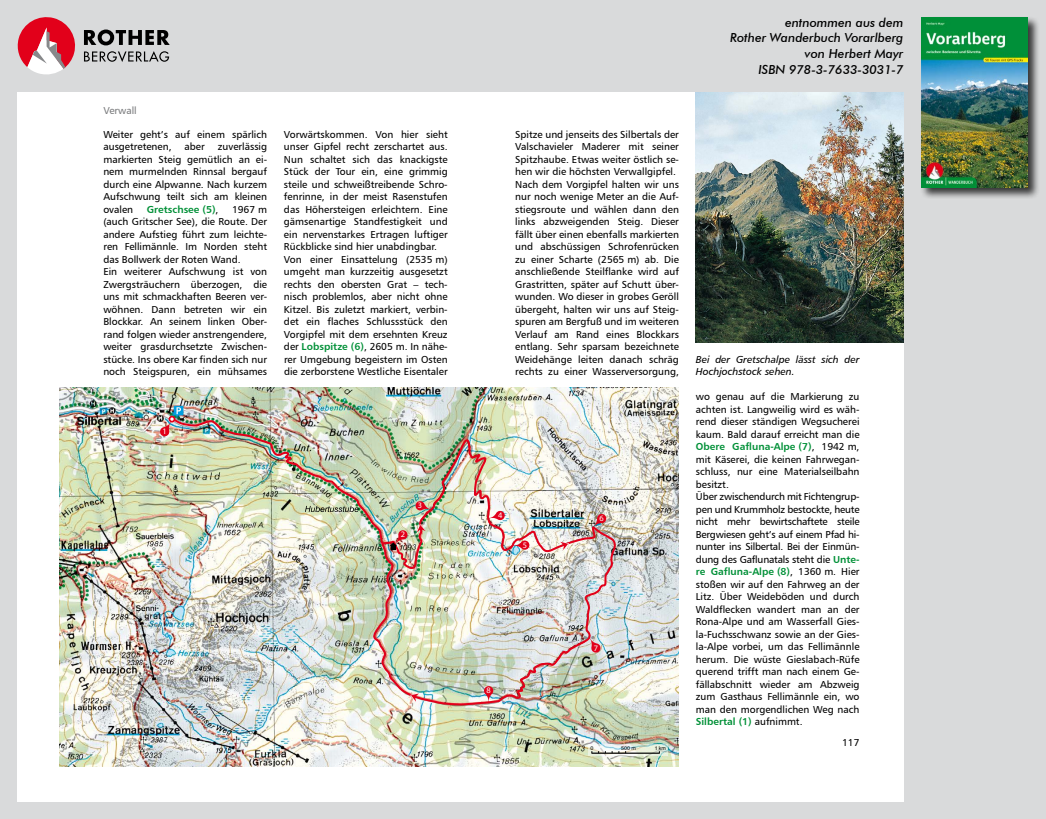
<style>
.page{position:relative;width:1046px;height:819px;background:#fff}
.page>*{position:absolute;margin:0;border:0;box-sizing:border-box;transform-origin:0 0}
.t1{font:italic 500 12.5px/15.8px "Futura BT";color:#000;text-align:right}
.t2{font:10.12px/12.5px "Humanist 777 BT Roman B";color:#000}
.t3{font:10.12px/12.5px "Humanist 777 BT Roman B";letter-spacing:-.02em;color:#000}
.t4{font:10.12px "Humanist 777 BT Bold B";color:#009037}
.t5{font:10.12px/11.9px "Humanist 777 BT Italic B";color:#000}
.t6{font:10.12px "Humanist 777 BT Roman B";color:#7b7c7e}
.t7{font:8.38px "Myriad Pro";color:#fff}
.t8{font:5.38px "Helvetica";color:#000}
.s1{font-family:"Humanist 777 BT Roman B";color:#000}
.s2{font-family:"Humanist 777 BT Bold B";color:#009037}
</style>
<div class="page">
<div style="left:0;top:0;width:1045px;height:819px;background:#d9dadb"></div>
<div style="left:18px;top:92px;width:886px;height:709px;background:#fff"></div>
<svg style="left:84px;top:30px;width:86px;height:15px"></svg>
<svg style="left:84px;top:51px;width:85px;height:11px"></svg>
<svg style="left:18px;top:17px;width:57px;height:57px"></svg>
<img style="left:59px;top:388px;width:619px;height:378px">
<img style="left:168px;top:415px;width:450px;height:290px">
<svg style="left:410px;top:693px;width:9px;height:8px"></svg>
<svg style="left:416px;top:524px;width:9px;height:8px"></svg>
<svg style="left:305px;top:506px;width:53px;height:6px"></svg>
<svg style="left:560px;top:541px;width:9px;height:9px"></svg>
<svg style="left:159px;top:406px;width:24px;height:31px"></svg>
<svg style="left:389px;top:529px;width:19px;height:21px"></svg>
<svg style="left:512px;top:540px;width:17px;height:9px"></svg>
<svg style="left:488px;top:510px;width:17px;height:10px"></svg>
<svg style="left:593px;top:513px;width:13px;height:14px"></svg>
<svg style="left:589px;top:637px;width:12px;height:16px"></svg>
<svg style="left:484px;top:686px;width:9px;height:16px"></svg>
<svg style="left:415px;top:500px;width:16px;height:10px"></svg>
<img style="left:695px;top:92px;width:208px;height:251px">
<svg style="left:588px;top:744px;width:79px;height:11px"></svg>
<hr style="left:591px;top:752px;width:68px;height:1px;background:#000">
<svg style="left:605px;top:751px;width:7px;height:2px"></svg>
<div style="left:919px;top:16px;width:120px;height:183px;background:#000;opacity:.75"></div>
<img style="left:921px;top:17px;width:106px;height:170px">
<p class="t6" style="left:103px;top:105px;width:35px">Verwall</p>
<p class="t2" style="left:103px;top:128px;width:165px">Weiter geht’s auf einem spärlich ausgetretenen,</p>
<p class="t2" style="left:103px;top:140px;width:165px;text-align:justify;text-indent:114px">zuverlässig markierten Steig gemütlich an ei&shy;nem murmelnden Rinnsal bergauf durch eine Alpwanne. Nach kurzem Aufschwung teilt sich am kleinen ovalen</p>
<p class="t2" style="left:184px;top:140px;width:22px">aber</p>
<p class="t4" style="left:147px;top:203px;width:73px">Gretschsee (5)<span class="s1">,</span></p>
<p class="t2" style="left:103px;top:203px;width:165px;text-indent:129px">1967 m (auch Gritscher See), die Route. Der andere Aufstieg führt zum leichte&shy;ren Fellimännle. Im Norden steht das Bollwerk der Roten Wand.<br>Ein weiterer Aufschwung ist von<br>Zwergsträuchern überzogen, die uns mit schmackhaften Beeren ver&shy;wöhnen. Dann betreten wir ein<br>Blockkar. An seinem linken Ober&shy;rand folgen wieder anstrengendere, weiter grasdurchsetzte Zwischen&shy;stücke. Ins obere Kar finden sich nur noch Steigspuren, ein mühsames</p>
<p class="t2" style="left:284px;top:128px;width:165px">Vorwärtskommen. Von hier sieht unser Gipfel recht zerschartet aus.<br>Nun schaltet sich das knackigste Stück der Tour ein, eine grimmig steile und schweißtreibende Schro&shy;fenrinne, in der meist Rasenstufen das Höhersteigen erleichtern. Eine gämsenartige Standfestigkeit und ein nervenstarkes Ertragen luftiger Rückblicke sind hier unabdingbar.<br>Von einer Einsattelung (2535 m) umgeht man kurzzeitig ausgesetzt rechts den obersten Grat – tech&shy;nisch problemlos, aber nicht ohne Kitzel. Bis zuletzt markiert, verbin&shy;det ein flaches Schlussstück den Vorgipfel mit dem ersehnten Kreuz der <span class="s2">Lobspitze (6)</span>, 2605 m. In nähe&shy;rer Umgebung begeistern im Osten die zerborstene Westliche Eisentaler</p>
<p class="t7" style="left:162px;top:426px;width:6px">1</p>
<p class="t7" style="left:401px;top:529px;width:6px">2</p>
<p class="t7" style="left:418px;top:500px;width:6px">3</p>
<p class="t1" style="left:730px;top:14px;width:175px">entnommen aus dem<br>Rother Wanderbuch Vorarlberg von Herbert Mayr<br>ISBN 978-3-7633-3031-7</p>
<p class="t2" style="left:515px;top:128px;width:165px">Spitze und jenseits des Silbertals der Valschavieler Maderer mit seiner Spitzhaube. Etwas weiter östlich se&shy;hen wir die höchsten Verwallgipfel.<br>Nach dem Vorgipfel halten wir uns nur noch wenige Meter an die Auf&shy;stiegsroute und wählen dann den links abzweigenden Steig. Dieser fällt über einen ebenfalls markierten und abschüssigen Schrofenrücken zu einer Scharte (2565 m) ab. Die anschließende Steilflanke wird auf Grastritten, später auf Schutt über&shy;wunden. Wo dieser in grobes Geröll übergeht, halten wir uns auf Steig&shy;spuren am Bergfuß und im weiteren Verlauf am Rand eines Blockkars entlang. Sehr sparsam bezeichnete Weidehänge leiten danach schräg rechts zu einer Wasserversorgung,</p>
<p class="t7" style="left:498px;top:510px;width:6px">4</p>
<p class="t7" style="left:522px;top:539px;width:6px">5</p>
<p class="t7" style="left:486px;top:685px;width:6px">8</p>
<p class="t7" style="left:599px;top:513px;width:6px">6</p>
<p class="t7" style="left:593px;top:642px;width:6px">7</p>
<p class="t8" style="left:590px;top:745px;width:4px">0</p>
<p class="t8" style="left:621px;top:745px;width:16px">500 m</p>
<p class="t8" style="left:654px;top:745px;width:12px">1km</p>
<p class="t5" style="left:695px;top:353px;width:165px">Bei der Gretschalpe lässt sich der<br>Hochjochstock sehen.</p>
<p class="t2" style="left:695px;top:390px;width:165px;text-align:justify">wo genau auf die Markierung zu achten ist. Langweilig wird es wäh&shy;rend dieser ständigen Wegsucherei kaum. Bald darauf erreicht man die</p>
<p class="t4" style="left:695px;top:440px;width:165px">Obere Gafluna-Alpe (7)<span class="s1">, 1942 m,</span></p>
<p class="t3" style="left:695px;top:453px;width:165px">mit Käserei, die keinen Fahrwegan&shy;schluss, nur eine Materialseilbahn besitzt.<br>Über zwischendurch mit Fichtengrup&shy;pen und Krummholz bestockte, heute nicht mehr bewirtschaftete steile Bergwiesen geht’s auf einem Pfad hi&shy;nunter ins Silbertal. Bei der Einmün&shy;dung des Gaflunatals steht die <span class="s2">Unte-</span></p>
<p class="t4" style="left:695px;top:565px;width:165px">re Gafluna-Alpe (8)<span class="s1">, 1360 m. Hier</span></p>
<p class="t2" style="left:695px;top:578px;width:165px;text-align:justify">stoßen wir auf den Fahrweg an der Litz. Über Weideböden und durch Waldflecken wandert man an der Rona-Alpe und am Wasserfall Gies&shy;la-Fuchsschwanz sowie an der Gies&shy;la-Alpe vorbei, um das Fellimännle herum. Die wüste Gieslabach-Rüfe querend trifft man nach einem Ge&shy;fällabschnitt wieder am Abzweig zum Gasthaus Fellimännle ein, wo man den morgendlichen Weg nach</p>
<p class="t4" style="left:695px;top:715px;width:108px">Silbertal (1) <span class="s1">aufnimmt.</span></p>
<p class="t2" style="left:842px;top:735px;width:19px">117</p>
</div>
